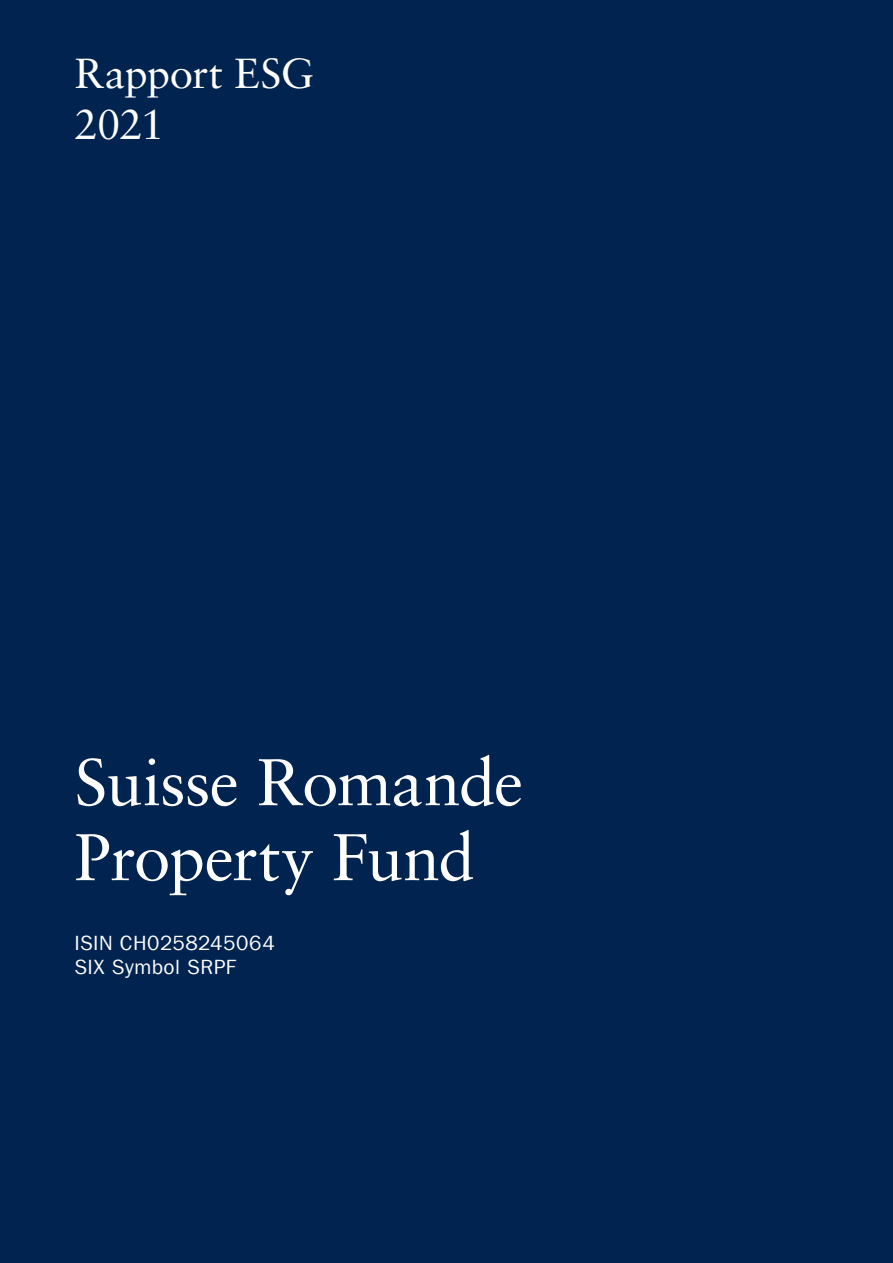
<style>
.page{position:relative;width:893px;height:1263px;background:#00244f}
.page>*{position:absolute;margin:0;border:0;box-sizing:border-box;transform-origin:0 0}
.t1{font:66px/75px "Sabon LT Pro";letter-spacing:-.015em;color:#fff}
.t2{font:42px/50.4px "Sabon LT Pro";letter-spacing:-.015em;color:#fff}
.t3{font:20.7px/24px "Franklin Gothic LT Com";letter-spacing:.025em;color:#fff}
</style>
<div class="page">
<h2 class="t2" style="left:74px;top:48px;width:241px">Rapport ESG<br>2021</h2>
<h1 class="t1" style="left:74px;top:743px;width:450px">Suisse Romande<br>Property Fund</h1>
<p class="t3" style="left:74px;top:931px;width:202px">ISIN CH0258245064<br>SIX Symbol SRPF</p>
</div>
